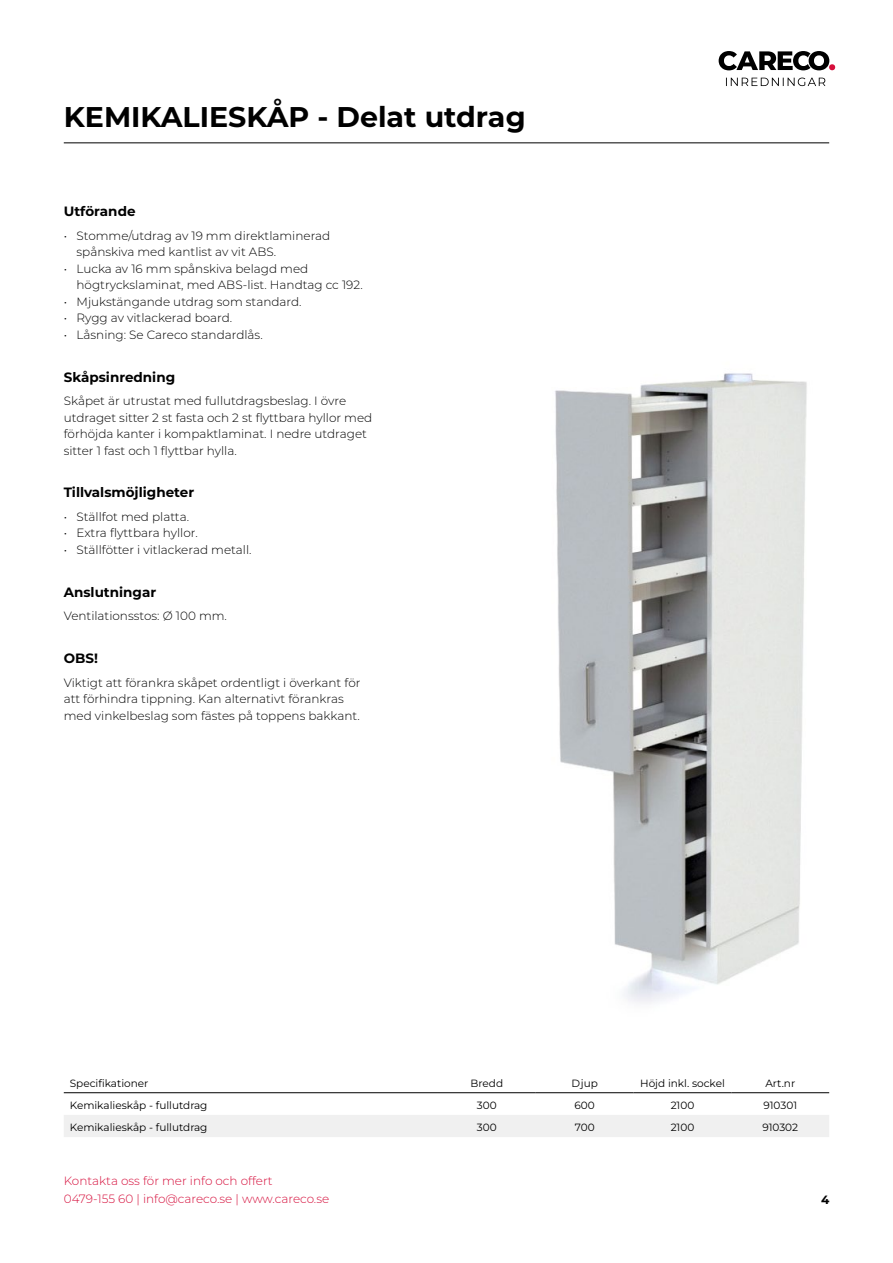
<style>
.page{position:relative;width:893px;height:1263px;background:#fff}
.page>*{position:absolute;margin:0;border:0;box-sizing:border-box;transform-origin:0 0}
.t1{font:700 28.5px "Montserrat";color:#000}
.t2{font:700 13.5px "Montserrat";color:#000}
.t3{font:300 12px/16.5px "Montserrat";color:#000}
.t4{font:300 12px/18px "Montserrat";color:#d60f3c}
.t5{font:700 12px "Montserrat";color:#000}
.t6{font:10.5px "Montserrat";color:#000}
</style>
<div class="page">
<svg style="left:719px;top:51px;width:116px;height:19px"></svg>
<svg style="left:726px;top:78px;width:99px;height:8px"></svg>
<hr style="left:64px;top:142px;width:765px;height:1px;background:#000">
<img style="left:555px;top:373px;width:252px;height:630px">
<div style="left:64px;top:1115px;width:765px;height:22px;background:#f0f0f0"></div>
<hr style="left:64px;top:1092px;width:374px;height:1px;background:#000">
<hr style="left:438px;top:1092px;width:98px;height:1px;background:#000">
<hr style="left:536px;top:1092px;width:98px;height:1px;background:#000">
<hr style="left:634px;top:1092px;width:97px;height:1px;background:#000">
<hr style="left:731px;top:1092px;width:98px;height:1px;background:#000">
<h1 class="t1" style="left:64px;top:96px;width:463px">KEMIKALIESKÅP - Delat utdrag</h1>
<p class="t2" style="left:64px;top:202px;width:73px">Utförande</p>
<p class="t3" style="left:77px;top:227px;width:255px;text-indent:-13px">• Stomme/utdrag av 19 mm direktlaminerad spånskiva med kantlist av vit ABS.</p>
<p class="t3" style="left:77px;top:260px;width:286px;text-indent:-13px">• Lucka av 16 mm spånskiva belagd med högtryckslaminat, med ABS-list. Handtag cc 192.</p>
<p class="t3" style="left:64px;top:293px;width:238px">• Mjukstängande utdrag som standard.</p>
<p class="t3" style="left:64px;top:309px;width:169px">• Rygg av vitlackerad board.</p>
<p class="t3" style="left:64px;top:326px;width:199px">• Låsning: Se Careco standardlås.</p>
<p class="t2" style="left:64px;top:367px;width:113px">Skåpsinredning</p>
<p class="t3" style="left:64px;top:392px;width:310px">Skåpet är utrustat med fullutdragsbeslag. I övre utdraget sitter 2 st fasta och 2 st flyttbara hyllor med förhöjda kanter i kompaktlaminat. I nedre utdraget sitter 1 fast och 1 flyttbar hylla.</p>
<p class="t2" style="left:64px;top:483px;width:132px">Tillvalsmöjligheter</p>
<p class="t3" style="left:64px;top:508px;width:125px">• Ställfot med platta.</p>
<p class="t3" style="left:64px;top:524px;width:134px">• Extra flyttbara hyllor.</p>
<p class="t3" style="left:64px;top:541px;width:188px">• Ställfötter i vitlackerad metall.</p>
<p class="t2" style="left:64px;top:582px;width:94px">Anslutningar</p>
<p class="t3" style="left:64px;top:607px;width:163px">Ventilationsstos: Ø 100 mm.</p>
<p class="t2" style="left:64px;top:649px;width:36px">OBS!</p>
<p class="t3" style="left:64px;top:674px;width:298px">Viktigt att förankra skåpet ordentligt i överkant för att förhindra tippning. Kan alternativt förankras med vinkelbeslag som fästes på toppens bakkant.</p>
<p class="t6" style="left:70px;top:1076px;width:80px">Specifikationer</p>
<p class="t6" style="left:471px;top:1076px;width:34px">Bredd</p>
<p class="t6" style="left:571px;top:1076px;width:28px">Djup</p>
<p class="t6" style="left:640px;top:1076px;width:86px">Höjd inkl. sockel</p>
<p class="t6" style="left:765px;top:1076px;width:31px">Art.nr</p>
<p class="t6" style="left:70px;top:1098px;width:139px">Kemikalieskåp - fullutdrag</p>
<p class="t6" style="left:477px;top:1098px;width:21px">300</p>
<p class="t6" style="left:574px;top:1098px;width:22px">600</p>
<p class="t6" style="left:671px;top:1098px;width:25px">2100</p>
<p class="t6" style="left:763px;top:1098px;width:35px">910301</p>
<p class="t6" style="left:70px;top:1120px;width:139px">Kemikalieskåp - fullutdrag</p>
<p class="t6" style="left:477px;top:1120px;width:21px">300</p>
<p class="t6" style="left:575px;top:1120px;width:21px">700</p>
<p class="t6" style="left:671px;top:1120px;width:25px">2100</p>
<p class="t6" style="left:762px;top:1120px;width:37px">910302</p>
<p class="t4" style="left:64px;top:1171px;width:267px">Kontakta oss för mer info och offert<br>0479-155 60 | info@careco.se | www.careco.se</p>
<p class="t5" style="left:821px;top:1191px;width:10px">4</p>
</div>
